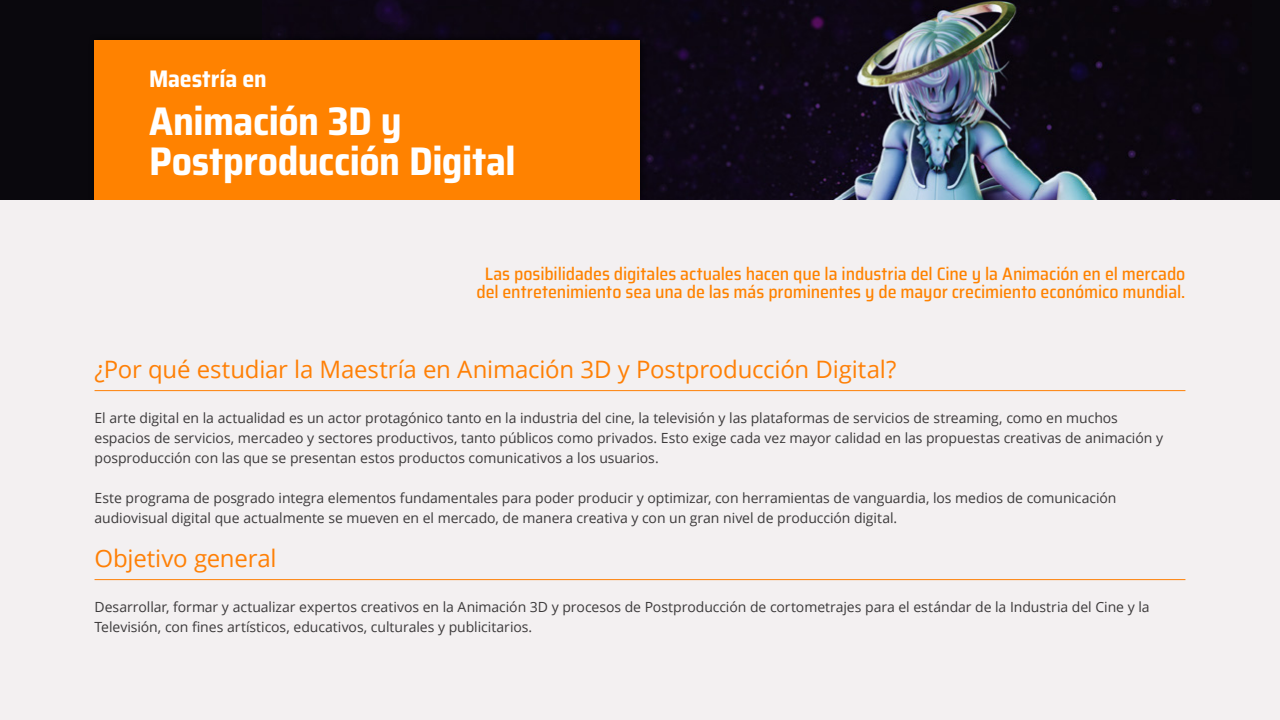
<style>
.page{position:relative;width:1280px;height:720px;background:#fff}
.page>*{position:absolute;margin:0;border:0;box-sizing:border-box;transform-origin:0 0}
.t1{font:700 semi-condensed 40px/40px "Saira";letter-spacing:-.01em;color:#fff}
.Tema{font:24px "Open Sans";letter-spacing:-.01em;color:#ff8006}
.t2{font:700 semi-condensed 24px "Saira";letter-spacing:-.005em;color:#fff}
.Introducción{font:500 semi-condensed 18px/18px "Saira";letter-spacing:-.005em;color:#ff8200;text-align:center}
.Paragraph_Style_1{font:14px/20px "Open Sans";letter-spacing:-.005em;color:#3c3a3b}
</style>
<div class="page">
<div style="left:0;top:0;width:1280px;height:200px;background:#0a080d"></div>
<img style="left:273px;top:0;width:976px;height:200px">
<div style="left:88px;top:33px;width:559px;height:174px;background:#09050c"></div>
<div style="left:95px;top:40px;width:545px;height:160px;background:#ff8200"></div>
<div style="left:0;top:200px;width:1280px;height:520px;background:#f3f0f1"></div>
<hr style="left:95px;top:390px;width:1090px;height:1px;background:#ff8006">
<hr style="left:95px;top:579px;width:1090px;height:1px;background:#ff8006">
<h2 class="t2" style="left:149px;top:61px;width:119px">Maestría en</h2>
<h1 class="t1" style="left:149px;top:101px;width:368px">Animación 3D y<br>Postproducción Digital</h1>
<p class="Introducción" style="left:476px;top:265px;width:710px">Las posibilidades digitales actuales hacen que la industria del Cine y la Animación en el mercado del entretenimiento sea una de las más prominentes y de mayor crecimiento económico mundial.</p>
<p class="Tema" style="left:95px;top:353px;width:803px">¿Por qué estudiar la Maestría en Animación 3D y Postproducción Digital?</p>
<p class="Paragraph_Style_1" style="left:95px;top:408px;width:1070px">El arte digital en la actualidad es un actor protagónico tanto en la industria del cine, la televisión y las plataformas de servicios de streaming, como en muchos espacios de servicios, mercadeo y sectores productivos, tanto públicos como privados. Esto exige cada vez mayor calidad en las propuestas creativas de animación y posproducción con las que se presentan estos productos comunicativos a los usuarios.</p>
<p class="Paragraph_Style_1" style="left:95px;top:488px;width:1023px">Este programa de posgrado integra elementos fundamentales para poder producir y optimizar, con herramientas de vanguardia, los medios de comunicación audiovisual digital que actualmente se mueven en el mercado, de manera creativa y con un gran nivel de producción digital.</p>
<p class="Tema" style="left:95px;top:542px;width:184px">Objetivo general</p>
<p class="Paragraph_Style_1" style="left:95px;top:597px;width:1057px">Desarrollar, formar y actualizar expertos creativos en la Animación 3D y procesos de Postproducción de cortometrajes para el estándar de la Industria del Cine y la<br>Televisión, con fines artísticos, educativos, culturales y publicitarios.</p>
</div>
